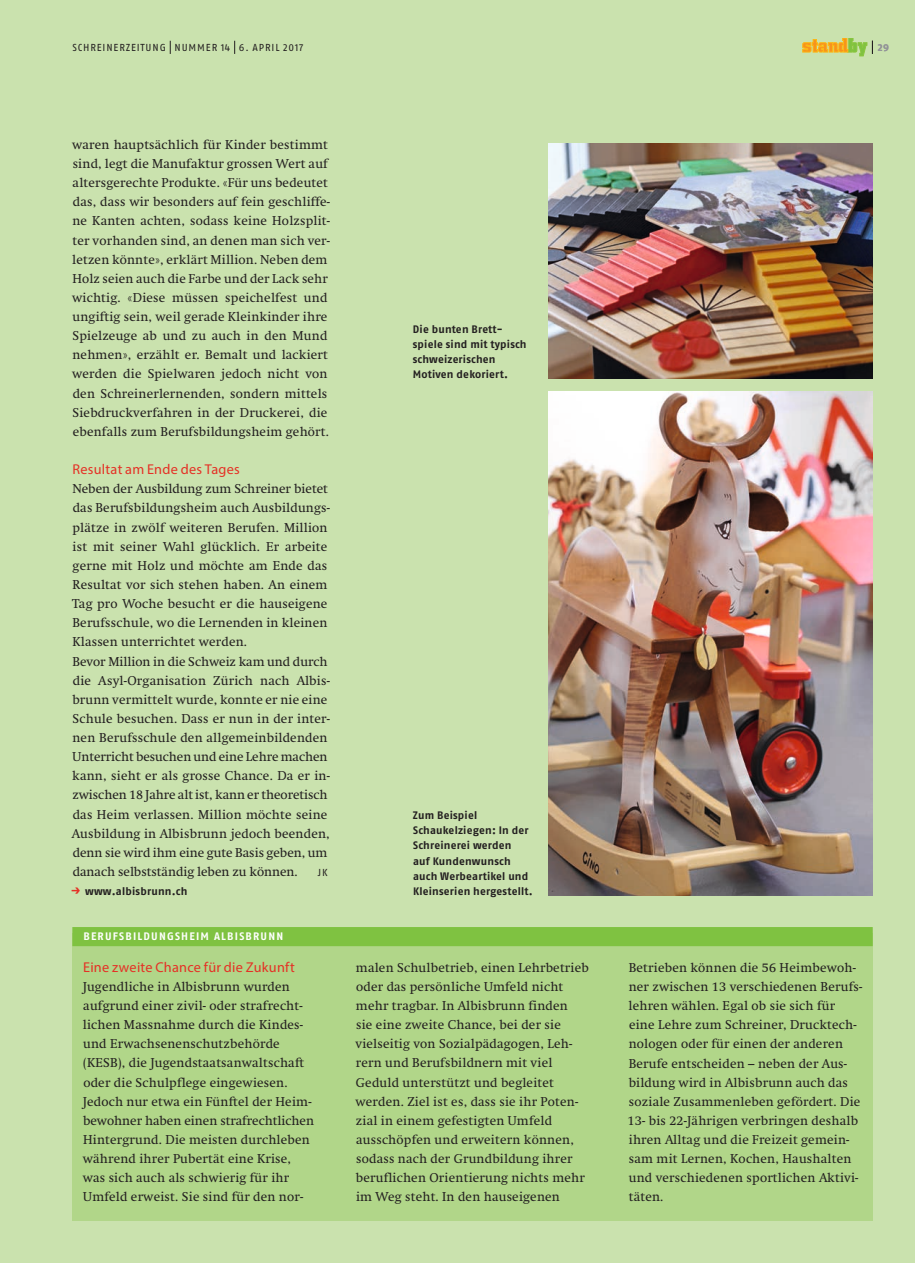
<style>
.page{position:relative;width:915px;height:1263px;background:#fff}
.page>*{position:absolute;margin:0;border:0;box-sizing:border-box;transform-origin:0 0}
.t1{font:14.25px "Myriad Pro";letter-spacing:.02em;color:#e53025}
.t2{font:12.75px/19.2px "Swift";letter-spacing:.02em;color:#231f20}
.t3{font:700 10.8px/15.3px "Fago OT";letter-spacing:.015em;color:#231f20}
.t4{font:700 10.8px "Fago OT";letter-spacing:.11em;color:#fff}
.t5{font:10.2px "Fago OT";letter-spacing:.085em;color:#231f20}
.t6{font:700 10.2px "Fago OT";color:#939598}
.s1{font-size:12px;color:#e53025}
</style>
<div class="page">
<div style="left:0;top:0;width:914px;height:1263px;background:#cae2ae"></div>
<svg style="left:170px;top:41px;width:1px;height:13px"></svg>
<svg style="left:234px;top:41px;width:1px;height:13px"></svg>
<svg style="left:802px;top:38px;width:70px;height:18px"></svg>
<img style="left:548px;top:143px;width:323px;height:235px">
<img style="left:548px;top:391px;width:324px;height:504px">
<div style="left:72px;top:933px;width:800px;height:287px;background:#b1d689"></div>
<div style="left:72px;top:927px;width:800px;height:19px;background:#7fc241"></div>
<p class="t5" style="left:72px;top:41px;width:232px">SCHREINERZEITUNG NUMMER 14 6. APRIL 2017</p>
<p class="t6" style="left:877px;top:41px;width:13px">29</p>
<p class="t2" style="left:72px;top:135px;width:259px">waren hauptsächlich für Kinder bestimmt sind, legt die Manufaktur grossen Wert auf altersgerechte Produkte. «Für uns bedeutet das, dass wir besonders auf fein geschliffe&shy;ne Kanten achten, sodass keine Holzsplit&shy;ter vorhanden sind, an denen man sich ver&shy;letzen könnte», erklärt Million. Neben dem Holz seien auch die Farbe und der Lack sehr wichtig. «Diese müssen speichelfest und ungiftig sein, weil gerade Kleinkinder ihre Spielzeuge ab und zu auch in den Mund nehmen», erzählt er. Bemalt und lackiert werden die Spielwaren jedoch nicht von den Schreinerlernenden, sondern mittels Siebdruckverfahren in der Druckerei, die ebenfalls zum Berufsbildungsheim gehört.</p>
<p class="t1" style="left:72px;top:461px;width:169px">Resultat am Ende des Tages</p>
<p class="t2" style="left:72px;top:479px;width:260px">Neben der Ausbildung zum Schreiner bietet das Berufsbildungsheim auch Ausbildungs&shy;plätze in zwölf weiteren Berufen. Million ist mit seiner Wahl glücklich. Er arbeite gerne mit Holz und möchte am Ende das Resultat vor sich stehen haben. An einem Tag pro Woche besucht er die hauseigene Berufsschule, wo die Lernenden in kleinen Klassen unterrichtet werden.<br>Bevor Million in die Schweiz kam und durch die Asyl-Organisation Zürich nach Albis&shy;brunn vermittelt wurde, konnte er nie eine Schule besuchen. Dass er nun in der inter&shy;nen Berufsschule den allgemeinbildenden Unterricht besuchen und eine Lehre machen kann, sieht er als grosse Chance. Da er in&shy;zwischen 18 Jahre alt ist, kann er theoretisch das Heim verlassen. Million möchte seine Ausbildung in Albisbrunn jedoch beenden, denn sie wird ihm eine gute Basis geben, um danach selbstständig leben zu können.</p>
<p class="t5" style="left:318px;top:866px;width:11px">JK</p>
<p class="t3" style="left:71px;top:884px;width:118px"><span class="s1">→</span> www.albisbrunn.ch</p>
<p class="t4" style="left:83px;top:930px;width:201px">BERUFSBILDUNGSHEIM ALBISBRUNN</p>
<p class="t1" style="left:83px;top:958px;width:213px">Eine zweite Chance für die Zukunft</p>
<p class="t2" style="left:83px;top:977px;width:233px">Jugendliche in Albisbrunn wurden aufgrund einer zivil- oder strafrecht&shy;lichen Massnahme durch die Kindes&shy;und Erwachsenenschutzbehörde (KESB), die Jugendstaatsanwaltschaft oder die Schulpflege eingewiesen.<br>Jedoch nur etwa ein Fünftel der Heim&shy;bewohner haben einen strafrechtlichen Hintergrund. Die meisten durchleben während ihrer Pubertät eine Krise, was sich auch als schwierig für ihr Umfeld erweist. Sie sind für den nor-</p>
<p class="t3" style="left:412px;top:321px;width:115px">Die bunten Brett&shy;spiele sind mit typisch schweizerischen<br>Motiven dekoriert.</p>
<p class="t3" style="left:413px;top:807px;width:121px">Zum Beispiel<br>Schaukelziegen: In der<br>Schreinerei werden<br>auf Kundenwunsch auch Werbeartikel und<br>Kleinserien hergestellt.</p>
<p class="t2" style="left:355px;top:958px;width:235px">malen Schulbetrieb, einen Lehrbetrieb oder das persönliche Umfeld nicht mehr tragbar. In Albisbrunn finden<br>sie eine zweite Chance, bei der sie vielseitig von Sozialpädagogen, Leh&shy;rern und Berufsbildnern mit viel Geduld unterstützt und begleitet werden. Ziel ist es, dass sie ihr Poten&shy;zial in einem gefestigten Umfeld ausschöpfen und erweitern können, sodass nach der Grundbildung ihrer beruflichen Orientierung nichts mehr im Weg steht. In den hauseigenen</p>
<p class="t2" style="left:627px;top:958px;width:236px">Betrieben können die 56 Heimbewoh&shy;ner zwischen 13 verschiedenen Berufs&shy;lehren wählen. Egal ob sie sich für eine Lehre zum Schreiner, Drucktech&shy;nologen oder für einen der anderen Berufe entscheiden – neben der Aus&shy;bildung wird in Albisbrunn auch das soziale Zusammenleben gefördert. Die 13- bis 22-Jährigen verbringen deshalb ihren Alltag und die Freizeit gemein&shy;sam mit Lernen, Kochen, Haushalten und verschiedenen sportlichen Aktivi&shy;täten.</p>
</div>
